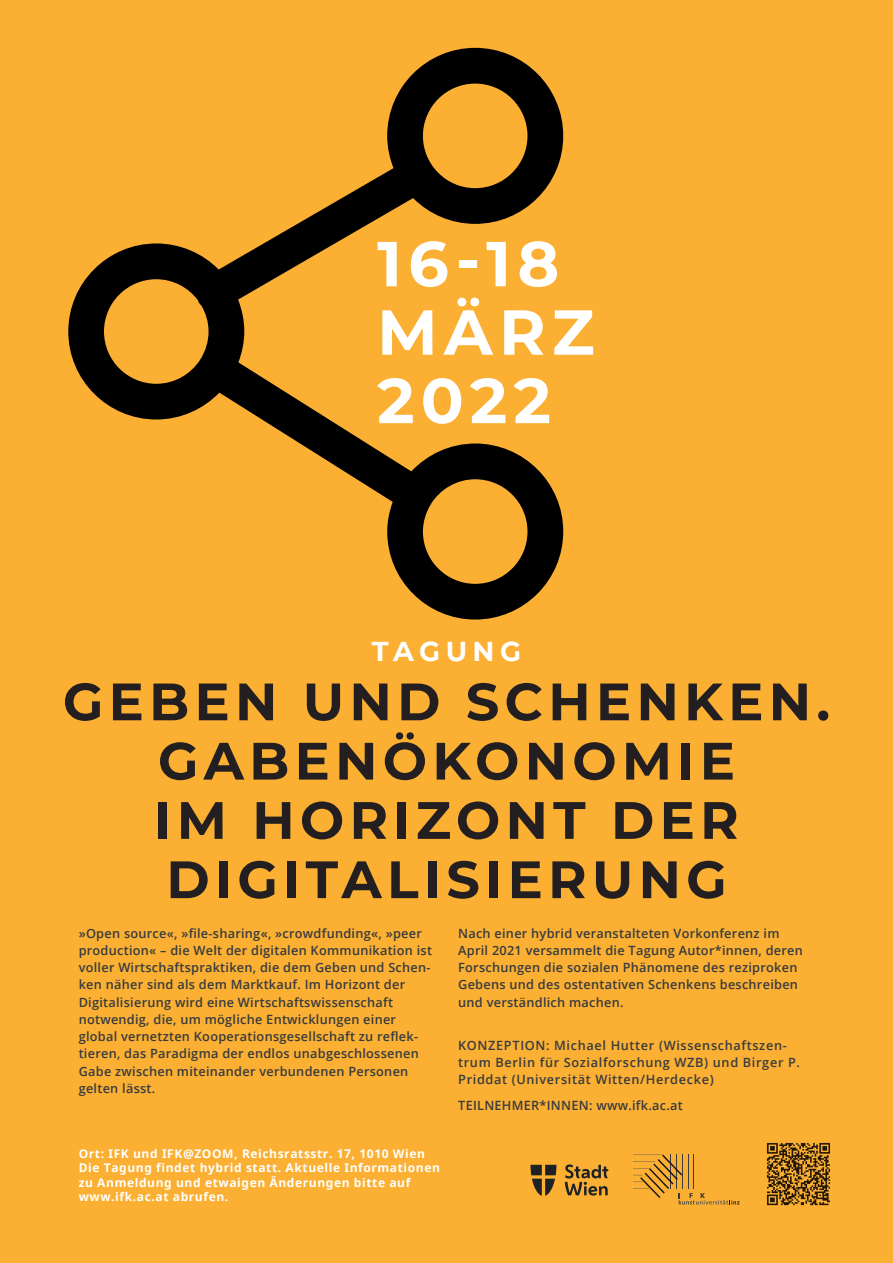
<style>
.page{position:relative;width:893px;height:1263px;background:#fbb033}
.page>*{position:absolute;margin:0;border:0;box-sizing:border-box;transform-origin:0 0}
.t1{font:700 63.45px/68.4px "Montserrat";letter-spacing:.1em;color:#fff}
.t2{font:700 52.5px/59.2px "Montserrat";letter-spacing:.1em;color:#231f20;text-align:center}
.t3{font:700 27.22px "Montserrat";letter-spacing:.2em;color:#fff}
.t4{font:600 12.75px/17.2px "Open Sans";letter-spacing:.02em;color:#373b3e}
.t5{font:600 12.75px/17.2px "Open Sans";letter-spacing:.05em;color:#373b3e}
.t6{font:700 12px/14.4px "Open Sans";letter-spacing:.05em;color:#fff}
</style>
<div class="page">
<svg style="left:68px;top:48px;width:495px;height:571px"></svg>
<img style="left:767px;top:1143px;width:64px;height:63px">
<svg style="left:530px;top:1165px;width:26px;height:31px"></svg>
<svg style="left:565px;top:1164px;width:43px;height:31px"></svg>
<svg style="left:633px;top:1154px;width:106px;height:50px"></svg>
<h1 class="t1" style="left:377px;top:226px;width:219px">16-18<br>MÄRZ<br>2022</h1>
<h3 class="t3" style="left:372px;top:632px;width:151px">TAGUNG</h3>
<h2 class="t2" style="left:63px;top:669px;width:769px">GEBEN UND SCHENKEN.<br>GABENÖKONOMIE<br>IM HORIZONT DER<br>DIGITALISIERUNG</h2>
<p class="t4" style="left:79px;top:924px;width:355px">»Open source«, »file-sharing«, »crowdfunding«, »peer production« – die Welt der digitalen Kommunikation ist voller Wirtschaftspraktiken, die dem Geben und Schen&shy;ken näher sind als dem Marktkauf. Im Horizont der Digitalisierung wird eine Wirtschaftswissenschaft notwendig, die, um mögliche Entwicklungen einer global vernetzten Kooperationsgesellschaft zu reflek&shy;tieren, das Paradigma der endlos unabgeschlossenen Gabe zwischen miteinander verbundenen Personen gelten lässt.</p>
<p class="t4" style="left:458px;top:924px;width:346px">Nach einer hybrid veranstalteten Vorkonferenz im April 2021 versammelt die Tagung Autor*innen, deren Forschungen die sozialen Phänomene des reziproken Gebens und des ostentativen Schenkens beschreiben und verständlich machen.</p>
<p class="t5" style="left:458px;top:1036px;width:343px">KONZEPTION: Michael Hutter (Wissenschaftszen&shy;trum Berlin für Sozialforschung WZB) und Birger P.<br>Priddat (Universität Witten/Herdecke)</p>
<p class="t4" style="left:458px;top:1096px;width:226px">TEILNEHMER*INNEN: www.ifk.ac.at</p>
<p class="t6" style="left:79px;top:1146px;width:363px">Ort: IFK und IFK@ZOOM, Reichsratsstr. 17, 1010 Wien Die Tagung findet hybrid statt. Aktuelle Informationen zu Anmeldung und etwaigen Änderungen bitte auf www.ifk.ac.at abrufen.</p>
</div>
